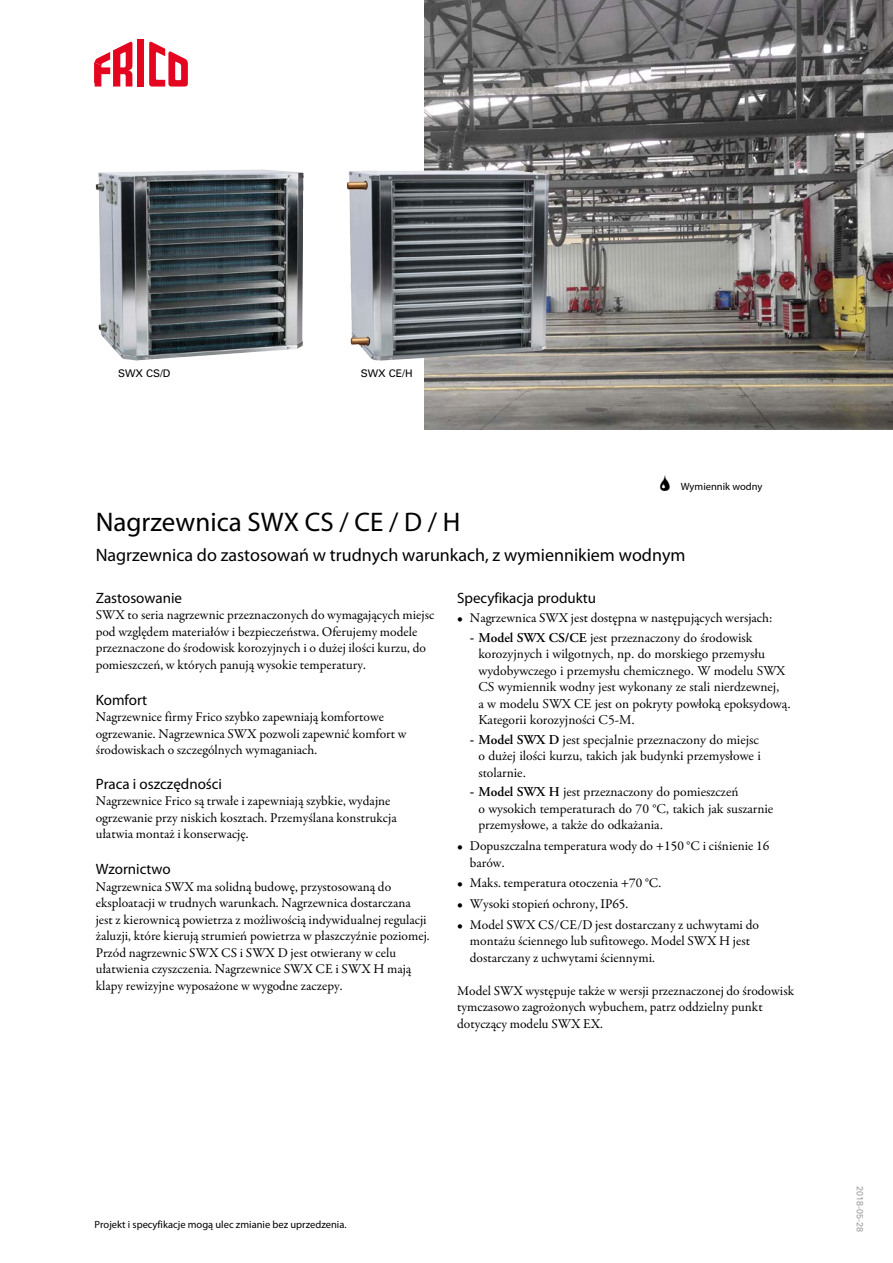
<style>
.page{position:relative;width:893px;height:1263px;background:#fff}
.page>*{position:absolute;margin:0;border:0;box-sizing:border-box;transform-origin:0 0}
.t1{font:27px "Myriad Pro";color:#000}
.t2{font:18px "Myriad Pro";color:#000}
.t3{font:15px "Myriad Pro";color:#000}
.t4{font:13.5px/16.5px "Garamond Premr Pro";color:#000}
.t5{font:13.5px/16.5px "Adobe Garamond Pro";color:#000}
.t6{font:10.5px "Myriad Pro";color:#000}
.t7{font:10.5px "Univers";color:#000}
.t8{font:9px "Univers";color:#9d9d9c}
.s1{font-family:"Caslon Two Twenty Four"}
.s2{font-weight:600}
</style>
<div class="page">
<img style="left:425px;top:0;width:468px;height:429px">
<img style="left:347px;top:170px;width:199px;height:190px">
<img style="left:96px;top:169px;width:202px;height:191px">
<div style="left:137px;top:39px;width:7px;height:48px;background:#e40520"></div>
<svg style="left:149px;top:41px;width:39px;height:46px"></svg>
<svg style="left:95px;top:41px;width:37px;height:46px"></svg>
<p class="t7" style="left:118px;top:367px;width:54px">SWX CS/D</p>
<p class="t7" style="left:361px;top:367px;width:53px">SWX CE/H</p>
<p class="t6" style="left:681px;top:480px;width:83px">Wymiennik wodny</p>
<h1 class="t1" style="left:96px;top:507px;width:366px">Nagrzewnica SWX CS / CE / D / H</h1>
<h2 class="t2" style="left:96px;top:545px;width:591px">Nagrzewnica do zastosowań w trudnych warunkach, z wymiennikiem wodnym</h2>
<p class="t3" style="left:96px;top:589px;width:88px">Zastosowanie</p>
<p class="t4" style="left:96px;top:607px;width:340px">SWX to seria nagrzewnic przeznaczonych do wymagających miejsc pod względem materiałów i bezpieczeństwa. Oferujemy modele przeznaczone do środowisk korozyjnych i o dużej ilości kurzu, do pomieszczeń, w których panują wysokie temperatury.</p>
<p class="t3" style="left:96px;top:691px;width:53px">Komfort</p>
<p class="t4" style="left:96px;top:709px;width:312px">Nagrzewnice firmy Frico szybko zapewniają komfortowe ogrzewanie. Nagrzewnica SWX pozwoli zapewnić komfort w środowiskach o szczególnych wymaganiach.</p>
<p class="t3" style="left:96px;top:775px;width:128px">Praca i oszczędności</p>
<p class="t4" style="left:96px;top:793px;width:303px">Nagrzewnice Frico są trwałe i zapewniają szybkie, wydajne ogrzewanie przy niskich kosztach. Przemyślana konstrukcja ułatwia montaż i konserwację.</p>
<p class="t3" style="left:96px;top:861px;width:77px">Wzornictwo</p>
<p class="t4" style="left:96px;top:878px;width:335px">Nagrzewnica SWX ma solidną budowę, przystosowaną do eksploatacji w trudnych warunkach. Nagrzewnica dostarczana jest z kierownicą powietrza z możliwością indywidualnej regulacji żaluzji, które kierują strumień powietrza w płaszczyźnie poziomej.<br>Przód nagrzewnic SWX CS i SWX D jest otwierany w celu ułatwienia czyszczenia. Nagrzewnice SWX CE i SWX H mają klapy rewizyjne wyposażone w wygodne zaczepy.</p>
<p class="t3" style="left:457px;top:589px;width:140px">Specyfikacja produktu</p>
<p class="t4" style="left:457px;top:610px;width:317px">• Nagrzewnica SWX jest dostępna w następujących wersjach:</p>
<p class="t5" style="left:478px;top:630px;width:314px;text-indent:-9px"><span class="s1">-</span> <span class="s2">Model SWX CS/CE</span> jest przeznaczony do środowisk korozyjnych i wilgotnych, np. do morskiego przemysłu wydobywczego i przemysłu chemicznego. W modelu SWX CS wymiennik wodny jest wykonany ze stali nierdzewnej,<br>a w modelu SWX CE jest on pokryty powłoką epoksydową.<br>Kategorii korozyjności C5-M.</p>
<p class="t5" style="left:478px;top:732px;width:284px;text-indent:-9px"><span class="s1">-</span> <span class="s2">Model SWX D</span> jest specjalnie przeznaczony do miejsc o dużej ilości kurzu, takich jak budynki przemysłowe i stolarnie.</p>
<p class="t5" style="left:478px;top:784px;width:296px;text-indent:-9px"><span class="s1">-</span> <span class="s2">Model SWX H</span> jest przeznaczony do pomieszczeń<br>o wysokich temperaturach do 70 °C, takich jak suszarnie przemysłowe, a także do odkażania.</p>
<p class="t4" style="left:470px;top:838px;width:301px;text-indent:-13px">• Dopuszczalna temperatura wody do +150 °C i ciśnienie 16 barów.</p>
<p class="t4" style="left:457px;top:875px;width:206px">• Maks. temperatura otoczenia +70 °C.</p>
<p class="t4" style="left:457px;top:896px;width:173px">• Wysoki stopień ochrony, IP65.</p>
<p class="t4" style="left:470px;top:917px;width:291px;text-indent:-13px">• Model SWX CS/CE/D jest dostarczany z uchwytami do montażu ściennego lub sufitowego. Model SWX H jest dostarczany z uchwytami ściennymi.</p>
<p class="t4" style="left:457px;top:983px;width:339px">Model SWX występuje także w wersji przeznaczonej do środowisk tymczasowo zagrożonych wybuchem, patrz oddzielny punkt dotyczący modelu SWX EX.</p>
<p class="t6" style="left:95px;top:1219px;width:253px">Projekt i specyfikacje mogą ulec zmianie bez uprzedzenia.</p>
<p class="t8" style="left:865px;top:1186px;width:47px;rotate:90deg">2018-05-28</p>
</div>
